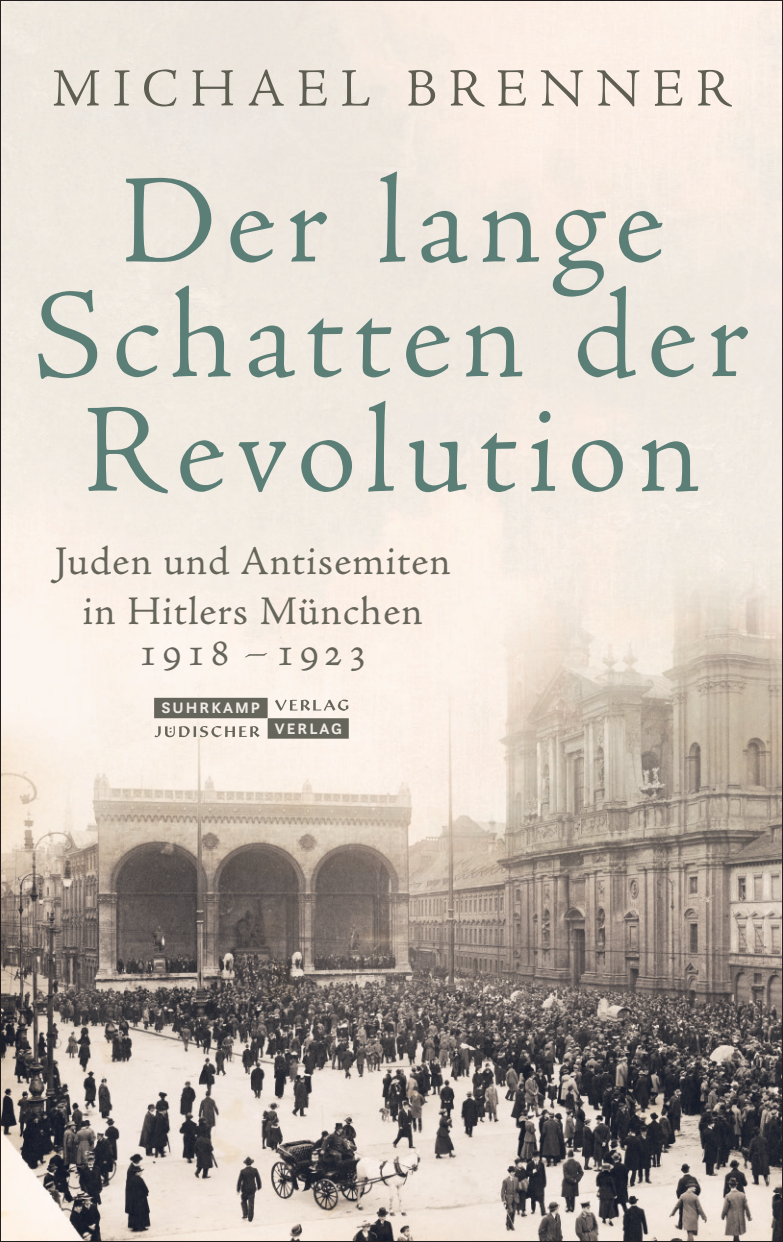
<style>
.page{position:relative;width:783px;height:1242px;background:#fff}
.page>*{position:absolute;margin:0;border:0;box-sizing:border-box;transform-origin:0 0}
.t1{font:300 127.2px/114.6px "Adobe Jenson Pro";letter-spacing:.075em;color:#5b7f77;text-align:center}
.t2{font:300 54px "Adobe Jenson Pro";letter-spacing:.215em;color:#5f5e53}
.t3{font:40px/50px "Adobe Jenson Pro Lt Capt";letter-spacing:.02em;color:#66655b;text-align:center}
.t4{font:40px "Adobe Jenson Pro Lt Capt";letter-spacing:.1em;color:#66655b}
.t5{font:700 15.8px "Questa Sans";letter-spacing:.13em;color:#f0ebe6}
.s1{font-family:"Metropolitan HSC"}
</style>
<div class="page">
<img style="left:2px;top:2px;width:778px;height:1238px">
<svg style="left:154px;top:698px;width:194px;height:40px;background:#a49f96"></svg>
<h2 class="t2" style="left:52px;top:58px;width:663px">Michael Br enner</h2>
<h1 class="t1" style="left:33px;top:167px;width:717px">Der lange<br>Schatten der<br>Revolution</h1>
<p class="t3" style="left:54px;top:537px;width:398px">Juden und Antisemiten in Hitlers München</p>
<p class="t4" style="left:138px;top:628px;width:231px">1918<span class="s1">-</span>1923</p>
<p class="t5" style="left:161px;top:698px;width:100px">SUHRKAMP</p>
<p class="t5" style="left:275px;top:718px;width:69px">VERLAG</p>
</div>
